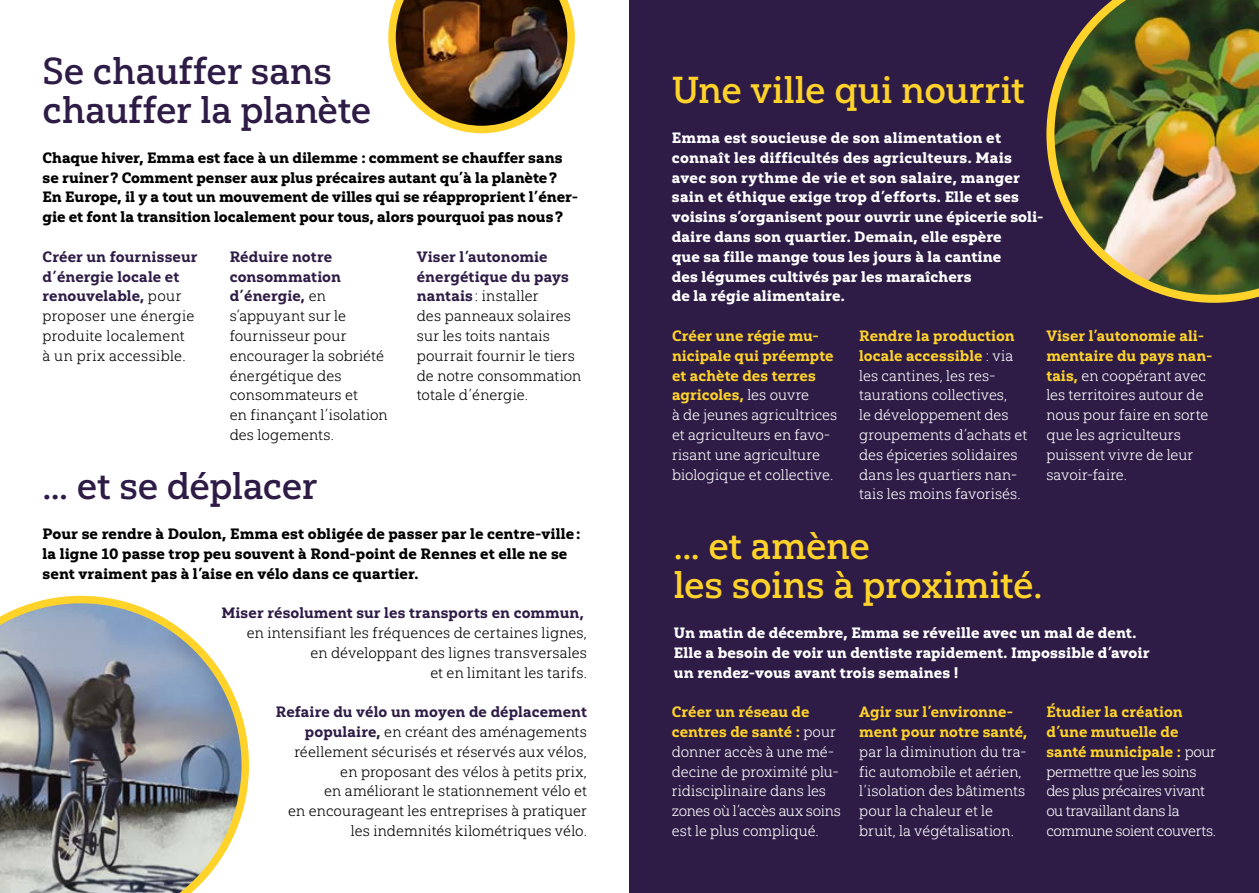
<style>
.page{position:relative;width:1259px;height:893px;background:#fff}
.page>*{position:absolute;margin:0;border:0;box-sizing:border-box;transform-origin:0 0}
.t1{font:37.5px/39.6px "Yorkten Slab Nor Med";letter-spacing:-.01em;color:#ffd32a}
.t2{font:37.5px/39.6px "Yorkten Slab Nor Med";letter-spacing:-.005em;color:#2e1c46}
.t3{font:15px/19.8px "Yorkten Slab Nor Lig";letter-spacing:-.005em;color:#fff}
.t4{font:15px/19.8px "Yorkten Slab Nor Lig";letter-spacing:.015em;color:#000}
.t5{font:15px/19.8px "Yorkten Slab Nor Bla";letter-spacing:.005em;color:#fff}
.t6{font:15px/19.8px "Yorkten Slab Nor Bla";color:#000}
.t7{font:15px/19.8px "Yorkten Slab Nor Ex B";color:#ffd32a}
.t8{font:15px/19.8px "Yorkten Slab Nor Ex B";letter-spacing:.005em;color:#2e1c46}
.s1{font-family:"Yorkten Slab Nor Lig";color:#000}
.s2{font-family:"Yorkten Slab Nor Ex B";color:#2e1c46}
.s3{font-family:"Yorkten Slab Nor Lig";color:#fff}
.s4{font-family:"Yorkten Slab Nor Ex B";color:#ffd32a}
</style>
<div class="page">
<img style="left:0;top:596px;width:249px;height:297px">
<div style="left:629px;top:0;width:630px;height:893px;background:#2e1c46"></div>
<img style="left:388px;top:0;width:187px;height:133px">
<img style="left:1046px;top:0;width:213px;height:303px">
<h1 class="t2" style="left:43px;top:51px;width:330px">Se chauffer sans chauffer la planète</h1>
<p class="t6" style="left:43px;top:147px;width:537px">Chaque hiver, Emma est face à un dilemme : comment se chauffer sans se ruiner ? Comment penser aux plus précaires autant qu’à la planète ?<br>En Europe, il y a tout un mouvement de villes qui se réapproprient l’éner&shy;gie et font la transition localement pour tous, alors pourquoi pas nous ?</p>
<p class="t8" style="left:43px;top:247px;width:156px">Créer un fournisseur d’énergie locale et renouvelable, <span class="s1">pour</span></p>
<p class="t4" style="left:43px;top:306px;width:153px">proposer une énergie produite localement à un prix accessible.</p>
<p class="t8" style="left:230px;top:247px;width:113px">Réduire notre consommation d’énergie, <span class="s1">en</span></p>
<p class="t4" style="left:230px;top:306px;width:159px">s’appuyant sur le fournisseur pour encourager la sobriété énergétique des consommateurs et<br>en finançant l’isolation des logements.</p>
<p class="t8" style="left:417px;top:247px;width:154px">Viser l’autonomie énergétique du pays</p>
<p class="t4" style="left:417px;top:286px;width:166px"><span class="s2">nantais</span> : installer<br>des panneaux solaires sur les toits nantais pourrait fournir le tiers de notre consommation totale d’énergie.</p>
<h1 class="t2" style="left:43px;top:466px;width:276px">... et se déplacer</h1>
<p class="t6" style="left:43px;top:524px;width:539px">Pour se rendre à Doulon, Emma est obligée de passer par le centre-ville : la ligne 10 passe trop peu souvent à Rond-point de Rennes et elle ne se sent vraiment pas à l’aise en vélo dans ce quartier.</p>
<p class="t8" style="left:221px;top:603px;width:367px">Miser résolument sur les transports en commun,<span class="s3">,</span></p>
<p class="t4" style="left:247px;top:623px;width:342px;text-align:right">en intensifiant les fréquences de certaines lignes, en développant des lignes transversales<br>et en limitant les tarifs.</p>
<p class="t8" style="left:276px;top:702px;width:313px">Refaire du vélo un moyen de déplacement</p>
<p class="t4" style="left:288px;top:722px;width:300px;text-align:right"><span class="s2">populaire,</span> en créant des aménagements réellement sécurisés et réservés aux vélos, en proposant des vélos à petits prix,<br>en améliorant le stationnement vélo et<br>en encourageant les entreprises à pratiquer les indemnités kilométriques vélo.</p>
<h1 class="t1" style="left:672px;top:70px;width:354px">Une ville qui nourrit</h1>
<p class="t5" style="left:672px;top:128px;width:373px">Emma est soucieuse de son alimentation et connaît les difficultés des agriculteurs. Mais avec son rythme de vie et son salaire, manger sain et éthique exige trop d’efforts. Elle et ses voisins s’organisent pour ouvrir une épicerie soli&shy;daire dans son quartier. Demain, elle espère<br>que sa fille mange tous les jours à la cantine<br>des légumes cultivés par les maraîchers<br>de la régie alimentaire.</p>
<p class="t7" style="left:672px;top:326px;width:163px">Créer une régie mu&shy;nicipale qui préempte et achète des terres agricoles, <span class="s3">les ouvre</span></p>
<p class="t3" style="left:672px;top:405px;width:167px">à de jeunes agricultrices et agriculteurs en favo&shy;risant une agriculture biologique et collective.</p>
<p class="t7" style="left:859px;top:326px;width:157px">Rendre la production locale accessible <span class="s3">: via</span></p>
<p class="t3" style="left:859px;top:366px;width:170px">les cantines, les res&shy;taurations collectives,<br>le développement des groupements d’achats et des épiceries solidaires dans les quartiers nan&shy;tais les moins favorisés.</p>
<p class="t7" style="left:1046px;top:326px;width:168px">Viser l’autonomie ali&shy;mentaire du pays nan-</p>
<p class="t3" style="left:1046px;top:366px;width:164px"><span class="s4">tais,</span> en coopérant avec les territoires autour de nous pour faire en sorte que les agriculteurs puissent vivre de leur savoir-faire.</p>
<h1 class="t1" style="left:674px;top:526px;width:370px">... et amène<br>les soins à proximité.</h1>
<p class="t5" style="left:674px;top:623px;width:477px">Un matin de décembre, Emma se réveille avec un mal de dent.<br>Elle a besoin de voir un dentiste rapidement. Impossible d’avoir un rendez-vous avant trois semaines !</p>
<p class="t7" style="left:672px;top:702px;width:166px">Créer un réseau de centres de santé : <span class="s3">pour</span></p>
<p class="t3" style="left:672px;top:742px;width:171px">donner accès à une mé&shy;decine de proximité plu&shy;ridisciplinaire dans les zones où l’accès aux soins est le plus compliqué.</p>
<p class="t7" style="left:1046px;top:702px;width:171px">Étudier la création d’une mutuelle de santé municipale : <span class="s3">pour</span></p>
<p class="t3" style="left:1046px;top:762px;width:171px">permettre que les soins des plus précaires vivant ou travaillant dans la commune soient couverts.</p>
<p class="t7" style="left:859px;top:702px;width:170px">Agir sur l’environne&shy;ment pour notre santé,</p>
<p class="t3" style="left:859px;top:742px;width:169px">par la diminution du tra&shy;fic automobile et aérien, l’isolation des bâtiments pour la chaleur et le bruit, la végétalisation.</p>
</div>
